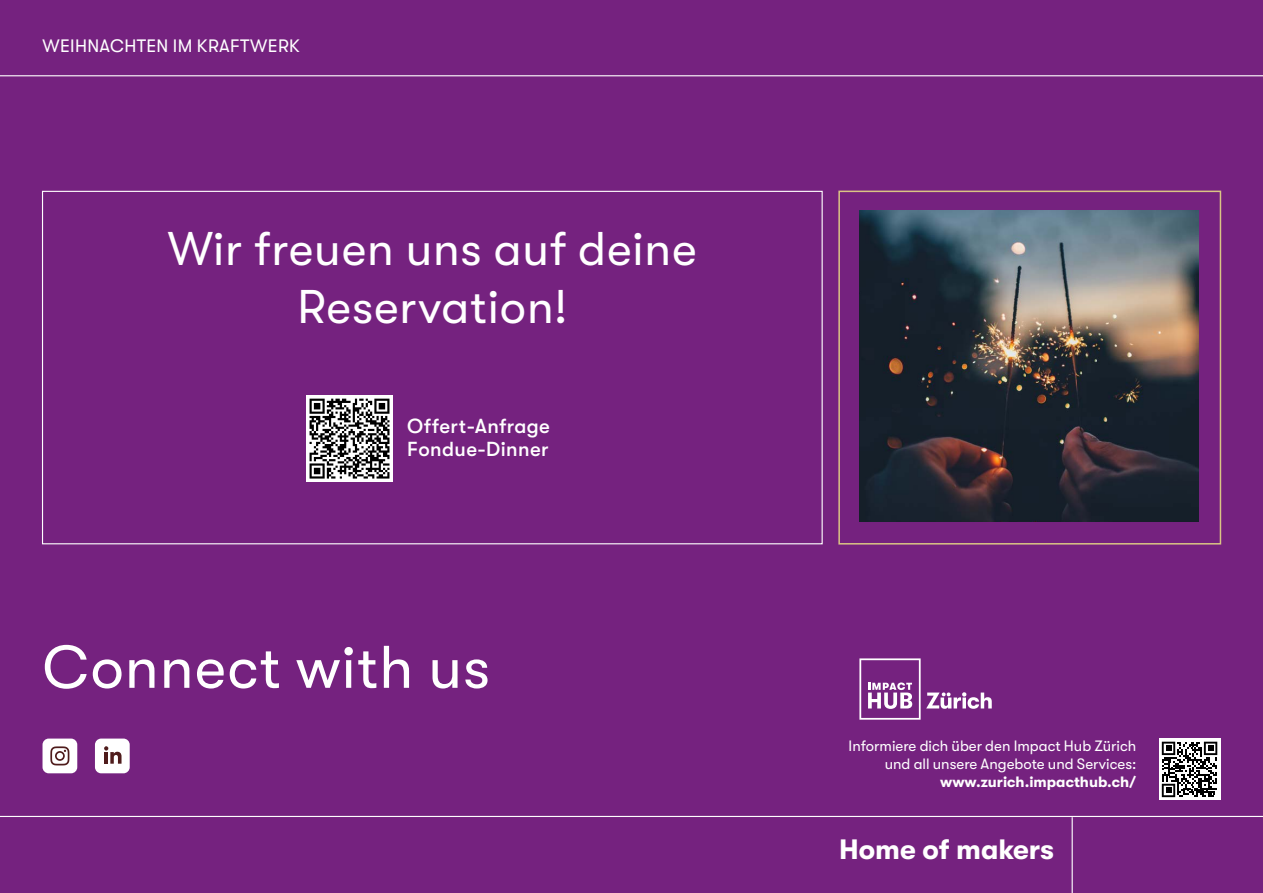
<style>
.page{position:relative;width:1263px;height:893px;background:#75227f}
.page>*{position:absolute;margin:0;border:0;box-sizing:border-box;transform-origin:0 0}
.t1{font:60px "GT Walsheim";letter-spacing:.02em;color:#fff}
.t2{font:47.25px/58.5px "GT Walsheim";letter-spacing:.02em;color:#fff;text-align:center}
.t3{font:700 28.05px "GT Walsheim";color:#fff}
.t4{font:500 20.25px/22.8px "GT Walsheim";letter-spacing:.02em;color:#fff}
.t5{font:18px "GT Walsheim";letter-spacing:.02em;color:#fff}
.t6{font:15px/18px "GT Walsheim";color:#fff;text-align:right}
.t7{font:700 15px "GT Walsheim";color:#fff}
</style>
<div class="page">
<div style="left:838px;top:191px;width:383px;height:354px;border:2px solid #dac584"></div>
<hr style="left:1071px;top:817px;width:2px;height:76px;background:#fff">
<hr style="left:0;top:75px;width:1263px;height:1px;background:#fff">
<hr style="left:0;top:816px;width:1263px;height:1px;background:#fff">
<svg style="left:859px;top:658px;width:133px;height:62px"></svg>
<div style="left:43px;top:739px;width:34px;height:34px;background:#fff;border-radius:6px"></div>
<svg style="left:50px;top:746px;width:19px;height:19px"></svg>
<div style="left:95px;top:739px;width:35px;height:34px;background:#fff;border-radius:6px"></div>
<svg style="left:104px;top:746px;width:18px;height:18px"></svg>
<svg style="left:1159px;top:739px;width:61px;height:61px"></svg>
<svg style="left:1162px;top:742px;width:55px;height:55px"></svg>
<div style="left:306px;top:395px;width:87px;height:87px;background:#fff"></div>
<svg style="left:309px;top:398px;width:81px;height:81px"></svg>
<svg style="left:310px;top:399px;width:79px;height:80px"></svg>
<img style="left:859px;top:211px;width:340px;height:310px">
<p class="t5" style="left:43px;top:36px;width:259px">WEIHNACHTEN IM KRAFTWERK</p>
<h2 class="t2" style="left:168px;top:220px;width:530px">Wir freuen uns auf deine<br>Reservation!</h2>
<h3 class="t4" style="left:407px;top:415px;width:144px">Offert-Anfrage<br>Fondue-Dinner</h3>
<h1 class="t1" style="left:43px;top:634px;width:449px">Connect with us</h1>
<p class="t6" style="left:849px;top:737px;width:289px">Informiere dich über den Impact Hub Zürich und all unsere Angebote und Services:</p>
<p class="t7" style="left:940px;top:773px;width:198px">www.zurich.impacthub.ch/</p>
<h3 class="t3" style="left:839px;top:834px;width:216px">Home of makers</h3>
</div>
